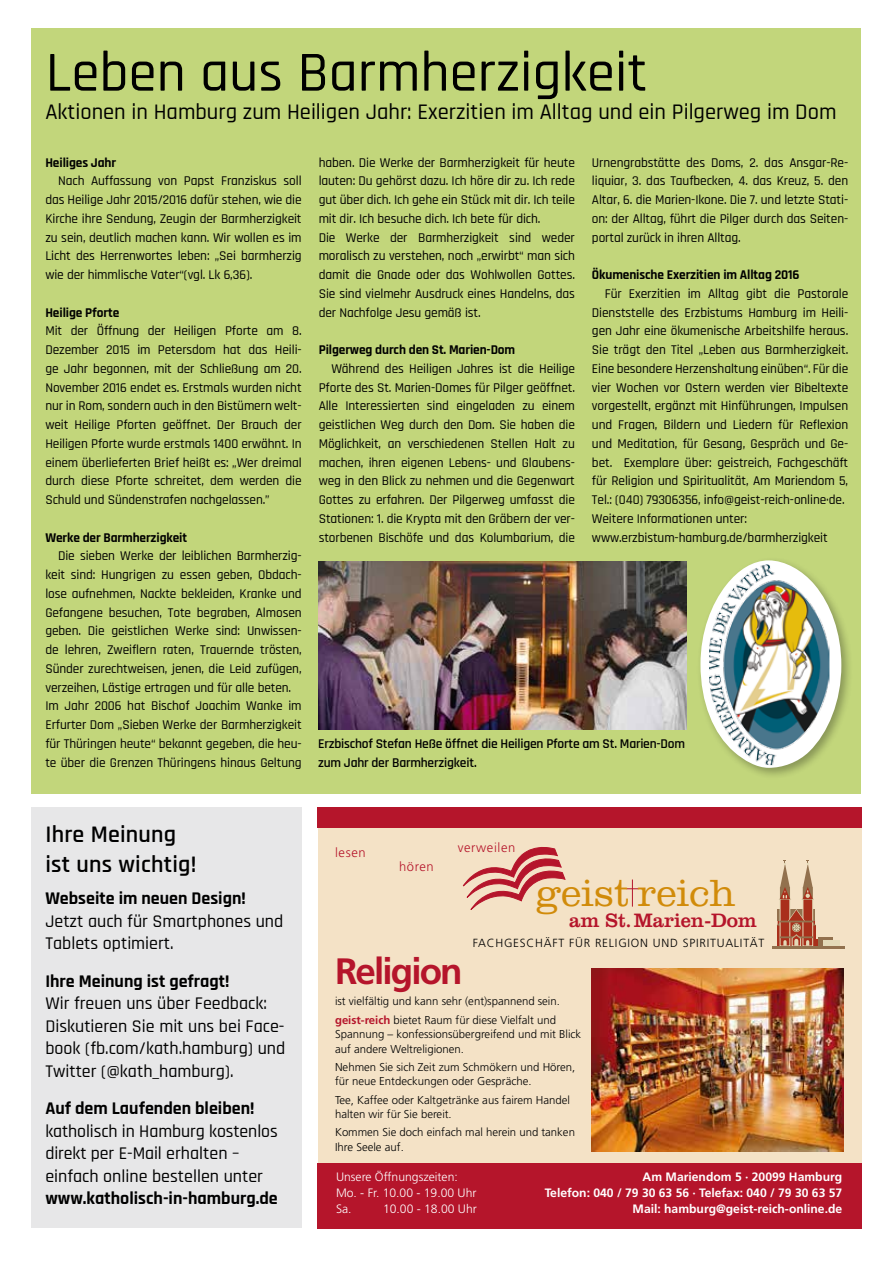
<style>
.page{position:relative;width:893px;height:1263px;background:#fff}
.page>*{position:absolute;margin:0;border:0;box-sizing:border-box;transform-origin:0 0}
.t1{font:500 57px "Rajdhani";color:#000}
.t2{font:300 39.3px "Clarendon";color:#d18b0a}
.t3{font:700 36.75px "Frutiger";letter-spacing:-.05em;color:#b5152b}
.t4{font:600 24px/30px "Rajdhani";letter-spacing:.01em;color:#000}
.t5{font:500 22.5px "Rajdhani";color:#000}
.t6{font:20.1px "Clarendon";color:#b5152b}
.t7{font:500 18px/22.5px "Rajdhani";color:#000}
.t8{font:700 18px "Rajdhani";color:#000}
.t9{font:500 13.5px/18.8px "Rajdhani";letter-spacing:-.01em;color:#000;text-align:justify}
.t10{font:700 13.5px "Rajdhani";letter-spacing:-.01em;color:#000}
.t11{font:600 13.5px/18.8px "Rajdhani";letter-spacing:-.015em;color:#000}
.t12{font:300 13.05px "Frutiger";letter-spacing:.05em;color:#b5152b}
.t13{font:700 12.15px/15.9px "Frutiger";color:#fff;text-align:right}
.t14{font:300 12.15px/15.9px "Frutiger";color:#fff}
.t15{font:300 11.7px "Frutiger";letter-spacing:.065em;color:#000}
.t16{font:300 11.4px/14.4px "Frutiger";color:#000}
.s1{font-weight:700;color:#b5152b}
</style>
<div class="page">
<div style="left:32px;top:29px;width:829px;height:765px;background:#c2d67b"></div>
<div style="left:32px;top:807px;width:270px;height:421px;background:#e1e2e3"></div>
<div style="left:318px;top:808px;width:543px;height:358px;background:#f4e2c6"></div>
<svg style="left:463px;top:847px;width:102px;height:63px"></svg>
<svg style="left:626px;top:879px;width:13px;height:28px"></svg>
<div style="left:780px;top:899px;width:10px;height:47px;background:#a92f1b"></div>
<div style="left:780px;top:899px;width:10px;height:47px;border:1px solid #e3d9b7"></div>
<div style="left:803px;top:899px;width:10px;height:47px;background:#a92f1b"></div>
<div style="left:803px;top:899px;width:10px;height:47px;border:1px solid #e3d9b7"></div>
<div style="left:818px;top:938px;width:14px;height:8px;background:#92714e"></div>
<div style="left:823px;top:940px;width:17px;height:6px;background:#e3d9b7"></div>
<svg style="left:779px;top:860px;width:12px;height:39px"></svg>
<svg style="left:802px;top:860px;width:12px;height:39px"></svg>
<svg style="left:777px;top:909px;width:41px;height:37px"></svg>
<hr style="left:773px;top:946px;width:72px;height:2px;background:#92714e">
<div style="left:318px;top:808px;width:543px;height:19px;background:#b5152b"></div>
<div style="left:318px;top:1163px;width:543px;height:66px;background:#b5152b"></div>
<img style="left:591px;top:968px;width:252px;height:183px">
<img style="left:318px;top:561px;width:369px;height:169px">
<div style="left:696px;top:556px;width:158px;height:224px;background:#000;opacity:.3"></div>
<svg style="left:700px;top:560px;width:141px;height:208px"></svg>
<img style="left:709px;top:564px;width:120px;height:201px">
<h1 class="t1" style="left:46px;top:39px;width:603px">Leben aus Barmherzigkeit</h1>
<h3 class="t5" style="left:45px;top:99px;width:793px">Aktionen in Hamburg zum Heiligen Jahr: Exerzitien im Alltag und ein Pilgerweg im Dom</h3>
<p class="t10" style="left:45px;top:154px;width:72px">Heiliges Jahr</p>
<p class="t9" style="left:45px;top:172px;width:258px;text-indent:13px">Nach Auffassung von Papst Franziskus soll das Heilige Jahr 2015/2016 dafür stehen, wie die Kirche ihre Sendung, Zeugin der Barmherzigkeit zu sein, deutlich machen kann. Wir wollen es im Licht des Herrenwortes leben: „Sei barmherzig wie der himmlische Vater“(vgl. Lk 6,36).</p>
<p class="t10" style="left:45px;top:304px;width:75px">Heilige Pforte</p>
<p class="t9" style="left:45px;top:322px;width:258px">Mit der Öffnung der Heiligen Pforte am 8.<br>Dezember 2015 im Petersdom hat das Heili&shy;ge Jahr begonnen, mit der Schließung am 20.<br>November 2016 endet es. Erstmals wurden nicht nur in Rom, sondern auch in den Bistümern welt&shy;weit Heilige Pforten geöffnet. Der Brauch der Heiligen Pforte wurde erstmals 1400 erwähnt. In einem überlieferten Brief heißt es: „Wer dreimal durch diese Pforte schreitet, dem werden die Schuld und Sündenstrafen nachgelassen.”</p>
<p class="t10" style="left:45px;top:529px;width:143px">Werke der Barmherzigkeit</p>
<p class="t9" style="left:45px;top:547px;width:258px;text-align:left;text-indent:13px">Die sieben Werke der leiblichen Barmherzig&shy;keit sind: Hungrigen zu essen geben, Obdach&shy;lose aufnehmen, Nackte bekleiden, Kranke und Gefangene besuchen, Tote begraben, Almosen geben. Die geistlichen Werke sind: Unwissen&shy;de lehren, Zweiflern raten, Trauernde trösten, Sünder zurechtweisen, jenen, die Leid zufügen, verzeihen, Lästige ertragen und für alle beten.<br>Im Jahr 2006 hat Bischof Joachim Wanke im Erfurter Dom „Sieben Werke der Barmherzigkeit für Thüringen heute“ bekannt gegeben, die heu&shy;te über die Grenzen Thüringens hinaus Geltung</p>
<p class="t9" style="left:592px;top:153px;width:258px">Urnengrabstätte des Doms, 2. das Ansgar-Re&shy;liquiar, 3. das Taufbecken, 4. das Kreuz, 5. den Altar, 6. die Marien-Ikone. Die 7. und letzte Stati&shy;on: der Alltag, führt die Pilger durch das Seiten&shy;portal zurück in ihren Alltag.</p>
<p class="t10" style="left:592px;top:266px;width:209px">Ökumenische Exerzitien im Alltag 2016</p>
<p class="t9" style="left:592px;top:284px;width:258px;text-align:left;text-indent:13px">Für Exerzitien im Alltag gibt die Pastorale Dienststelle des Erzbistums Hamburg im Heili&shy;gen Jahr eine ökumenische Arbeitshilfe heraus.<br>Sie trägt den Titel „Leben aus Barmherzigkeit.<br>Eine besondere Herzenshaltung einüben“. Für die vier Wochen vor Ostern werden vier Bibeltexte vorgestellt, ergänzt mit Hinführungen, Impulsen und Fragen, Bildern und Liedern für Reflexion und Meditation, für Gesang, Gespräch und Ge&shy;bet. Exemplare über: geistreich, Fachgeschäft für Religion und Spiritualität, Am Mariendom 5, Tel.: (040) 79306356, info@geist-reich-online·de.<br>Weitere Informationen unter: www.erzbistum-hamburg.de/barmherzigkeit</p>
<p class="t9" style="left:319px;top:153px;width:258px;text-align:left">haben. Die Werke der Barmherzigkeit für heute lauten: Du gehörst dazu. Ich höre dir zu. Ich rede gut über dich. Ich gehe ein Stück mit dir. Ich teile mit dir. Ich besuche dich. Ich bete für dich.<br>Die Werke der Barmherzigkeit sind weder moralisch zu verstehen, noch „erwirbt“ man sich damit die Gnade oder das Wohlwollen Gottes.<br>Sie sind vielmehr Ausdruck eines Handelns, das der Nachfolge Jesu gemäß ist.</p>
<p class="t10" style="left:319px;top:341px;width:198px">Pilgerweg durch den St. Marien-Dom</p>
<p class="t9" style="left:319px;top:359px;width:258px;text-indent:13px">Während des Heiligen Jahres ist die Heilige Pforte des St. Marien-Domes für Pilger geöffnet.<br>Alle Interessierten sind eingeladen zu einem geistlichen Weg durch den Dom. Sie haben die Möglichkeit, an verschiedenen Stellen Halt zu machen, ihren eigenen Lebens- und Glaubens&shy;weg in den Blick zu nehmen und die Gegenwart Gottes zu erfahren. Der Pilgerweg umfasst die Stationen: 1. die Krypta mit den Gräbern der ver&shy;storbenen Bischöfe und das Kolumbarium, die</p>
<p class="t11" style="left:318px;top:735px;width:368px">Erzbischof Stefan Heße öffnet die Heiligen Pforte am St. Marien-Dom zum Jahr der Barmherzigkeit.</p>
<h3 class="t4" style="left:45px;top:820px;width:153px">Ihre Meinung ist uns wichtig!</h3>
<h3 class="t8" style="left:45px;top:888px;width:202px">Webseite im neuen Design!</h3>
<h3 class="t7" style="left:45px;top:910px;width:239px">Jetzt auch für Smartphones und<br>Tablets optimiert.</h3>
<h3 class="t8" style="left:45px;top:970px;width:186px">Ihre Meinung ist gefragt!</h3>
<h3 class="t7" style="left:45px;top:993px;width:241px">Wir freuen uns über Feedback:<br>Diskutieren Sie mit uns bei Face&shy;book (fb.com/kath.hamburg) und<br>Twitter (@kath_hamburg).</h3>
<h3 class="t8" style="left:45px;top:1097px;width:210px">Auf dem Laufenden bleiben!</h3>
<h3 class="t7" style="left:45px;top:1120px;width:234px">katholisch in Hamburg kostenlos direkt per E-Mail erhalten – einfach online bestellen unter</h3>
<h3 class="t8" style="left:45px;top:1187px;width:234px">www.katholisch-in-hamburg.de</h3>
<p class="t12" style="left:335px;top:845px;width:32px">lesen</p>
<p class="t12" style="left:399px;top:859px;width:36px">hören</p>
<p class="t12" style="left:458px;top:840px;width:59px">verweilen</p>
<h2 class="t2" style="left:535px;top:870px;width:202px">geist reich</h2>
<h3 class="t6" style="left:569px;top:908px;width:189px">am St.Marien-Dom</h3>
<p class="t15" style="left:473px;top:936px;width:293px">FACHGESCHÄFT FÜR RELIGION UND SPIRITUALITÄT</p>
<h3 class="t3" style="left:335px;top:949px;width:129px">Religion</h3>
<p class="t16" style="left:335px;top:992px;width:226px;line-height:18.3px">ist vielfältig und kann sehr (ent)spannend sein. <span class="s1">geist-reich</span> bietet Raum für diese Vielfalt und</p>
<p class="t16" style="left:335px;top:1027px;width:248px">Spannung – konfessionsübergreifend und mit Blick auf andere Weltreligionen.</p>
<p class="t16" style="left:335px;top:1060px;width:242px">Nehmen Sie sich Zeit zum Schmökern und Hören, für neue Entdeckungen oder Gespräche.</p>
<p class="t16" style="left:335px;top:1092px;width:237px">Tee, Kaffee oder Kaltgetränke aus fairem Handel halten wir für Sie bereit.</p>
<p class="t16" style="left:335px;top:1125px;width:241px">Kommen Sie doch einfach mal herein und tanken<br>Ihre Seele auf.</p>
<p class="t13" style="left:545px;top:1169px;width:299px">Am Mariendom 5 · 20099 Hamburg<br>Telefon: 040 / 79 30 63 56 · Telefax: 040 / 79 30 63 57<br>Mail: hamburg@geist-reich-online.de</p>
<p class="t14" style="left:336px;top:1169px;width:142px">Unsere Öffnungszeiten:<br>Mo. - Fr. 10.00 - 19.00 Uhr<br>Sa.</p>
<p class="t14" style="left:383px;top:1200px;width:95px">10.00 - 18.00 Uhr</p>
</div>
